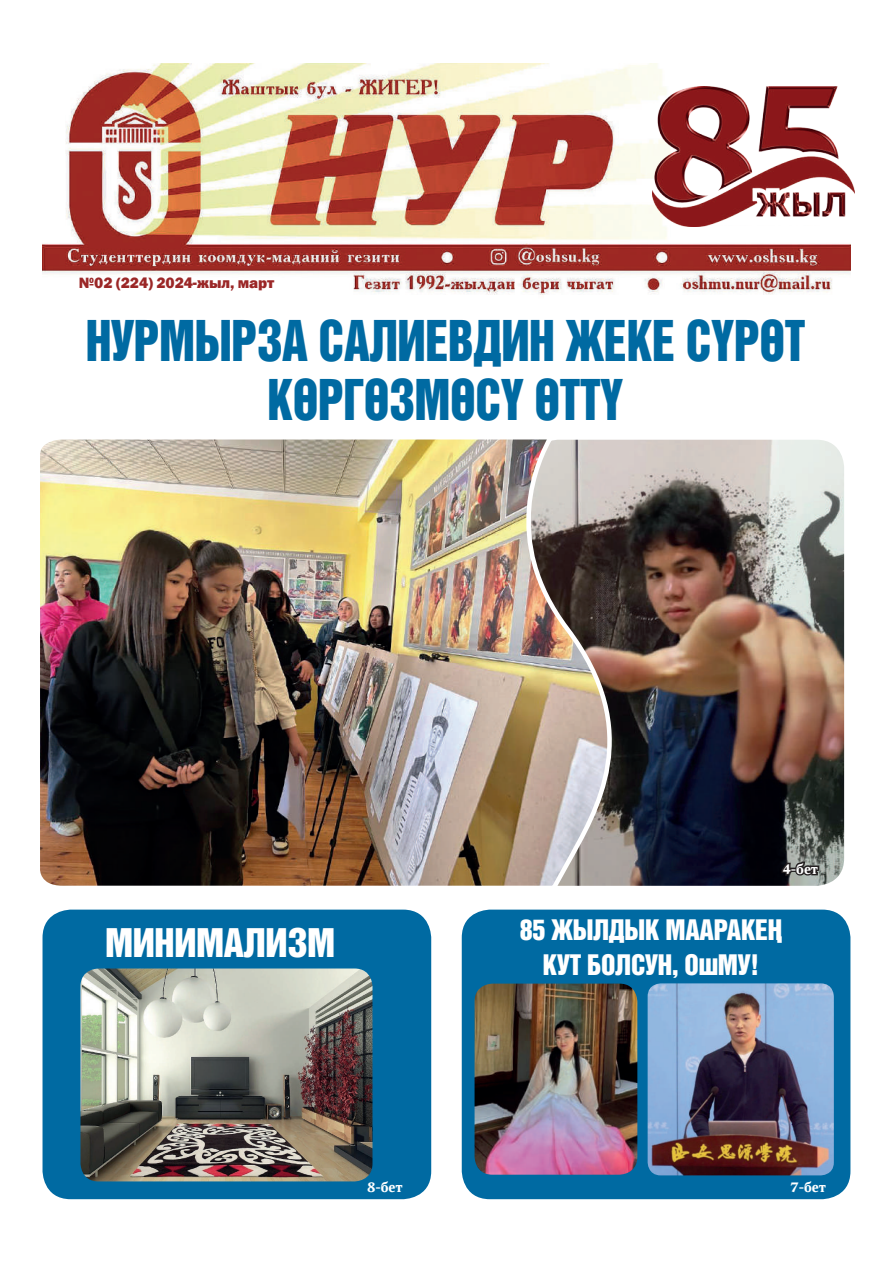
<style>
.page{position:relative;width:893px;height:1263px;background:#fff}
.page>*{position:absolute;margin:0;border:0;box-sizing:border-box;transform-origin:0 0}
.t1{font:51.6px/59.8px "Q3 Helvetica Inserat Cyrillic";letter-spacing:-.01em;color:#006aa2;text-align:center;scale:.9 1}
.t2{font:36.15px "Q3 Helvetica Inserat Cyrillic";letter-spacing:-.01em;color:#fff}
.t3{font:25.95px/34.8px "Q3 Helvetica Inserat Cyrillic";letter-spacing:-.01em;color:#fff;text-align:center}
.t4{font:15px "Q3 Franklin Gothic Heavy C";letter-spacing:-.01em;color:#9b2727}
.t5{font:700 13.5px "Q3 Octava C";letter-spacing:-.005em;color:#fff}
</style>
<div class="page">
<img style="left:645px;top:440px;width:199px;height:446px">
<img style="left:40px;top:439px;width:605px;height:447px">
<img style="left:43px;top:64px;width:807px;height:231px">
<div style="left:679px;top:79px;width:146px;height:146px;background:#fff"></div>
<img style="left:653px;top:86px;width:202px;height:140px">
<div style="left:43px;top:909px;width:388px;height:290px;background:#006aa2;border-radius:28px"></div>
<div style="left:462px;top:909px;width:388px;height:290px;background:#006aa2;border-radius:28px"></div>
<svg style="left:779px;top:847px;width:42px;height:39px;background:#626563"></svg>
<img style="left:648px;top:983px;width:186px;height:192px">
<img style="left:475px;top:983px;width:162px;height:192px">
<img style="left:80px;top:968px;width:292px;height:213px">
<p class="t4" style="left:79px;top:275px;width:197px">№02 (224) 2024-жыл, март</p>
<p class="t1" style="left:86px;top:311px;width:801px">НУРМЫРЗА САЛИЕВДИН ЖЕКЕ СЇРЄТ<br>КЄРГЄЗМЄСЇ ЄТТЇ</p>
<p class="t2" style="left:105px;top:921px;width:232px">МИНИМАЛИЗМ</p>
<p class="t5" style="left:783px;top:861px;width:37px">4-бет</p>
<p class="t3" style="left:520px;top:913px;width:264px">85 ЖЫЛДЫК МААРАКЕЎ<br>КУТ БОЛСУН, ОшМУ!</p>
<p class="t5" style="left:367px;top:1179px;width:37px">8-бет</p>
<p class="t5" style="left:791px;top:1179px;width:37px">7-бет</p>
</div>
